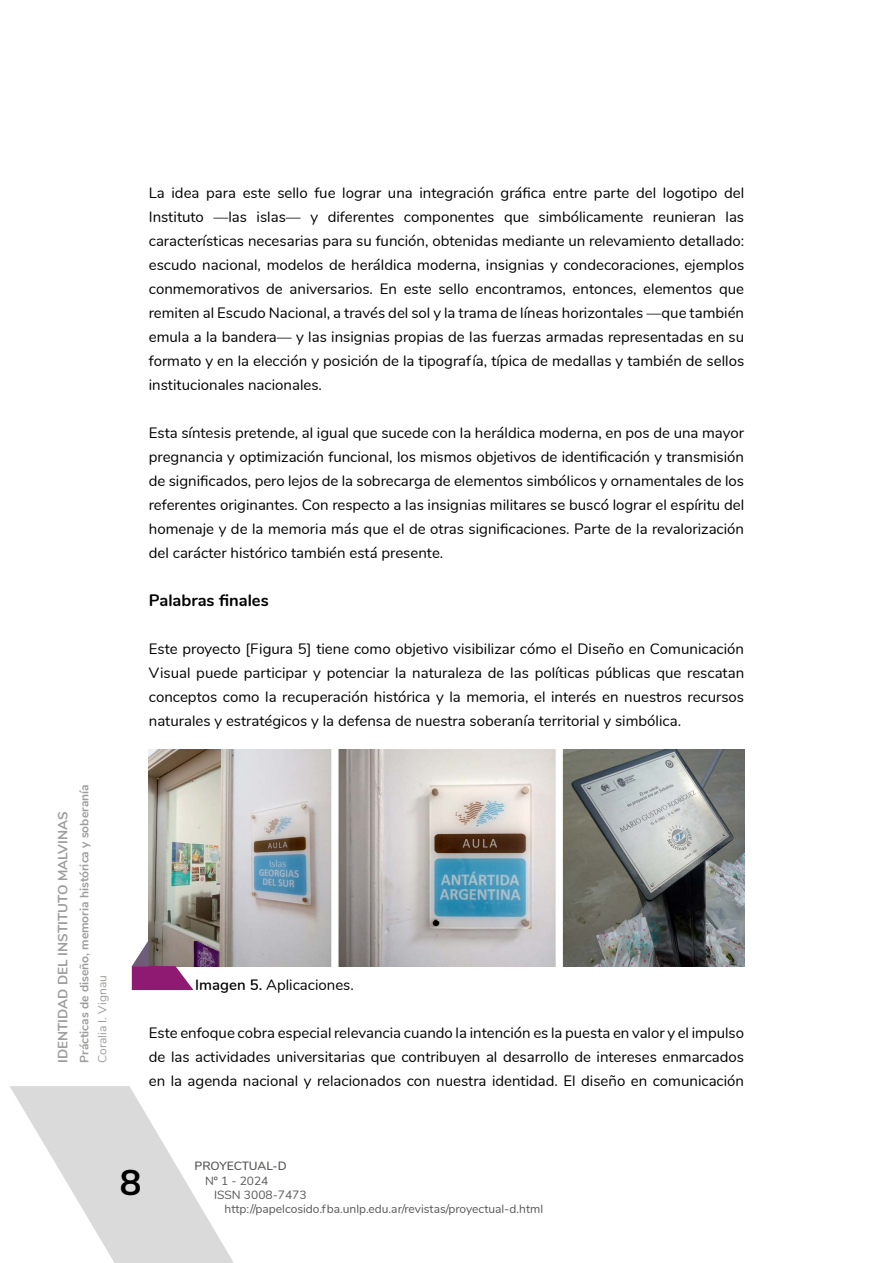
<style>
.page{position:relative;width:893px;height:1263px;background:#fff}
.page>*{position:absolute;margin:0;border:0;box-sizing:border-box;transform-origin:0 0}
.t1{font:700 36px "Nunito";color:#000}
.t2{font:700 16.5px "Nunito";color:#000}
.t3{font:15px/24px "Nunito";color:#000;text-align:justify}
.t4{font:700 13.5px "Nunito";color:#9d9d9c}
.t5{font:12px "Nunito";color:#575756}
.t6{font:700 12px "Nunito";color:#9d9d9c}
.t7{font:12px "Nunito";color:#9d9d9c}
.t8{font:600 12px "Nunito";letter-spacing:-.005em;color:#575756}
.s1{font-weight:600}
</style>
<div class="page">
<svg style="left:10px;top:1086px;width:224px;height:177px"></svg>
<img style="left:149px;top:749px;width:595px;height:217px">
<svg style="left:132px;top:940px;width:61px;height:50px;background:#976284"></svg>
<p class="t4" style="left:53px;top:1063px;width:253px;rotate:-90deg">IDENTIDAD DEL INSTITUTO MALVINAS</p>
<p class="t6" style="left:75px;top:1063px;width:280px;rotate:-90deg">Prácticas de diseño, memoria histórica y soberanía</p>
<p class="t7" style="left:93px;top:1063px;width:89px;rotate:-90deg">Coralia I. Vignau</p>
<p class="t3" style="left:149px;top:180px;width:597px">La idea para este sello fue lograr una integración gráfica entre parte del logotipo del Instituto —las islas— y diferentes componentes que simbólicamente reunieran las características necesarias para su función, obtenidas mediante un relevamiento detallado: escudo nacional, modelos de heráldica moderna, insignias y condecoraciones, ejemplos conmemorativos de aniversarios. En este sello encontramos, entonces, elementos que remiten al Escudo Nacional, a través del sol y la trama de líneas horizontales —que también emula a la bandera— y las insignias propias de las fuerzas armadas representadas en su formato y en la elección y posición de la tipografía, típica de medallas y también de sellos institucionales nacionales.</p>
<p class="t3" style="left:149px;top:420px;width:597px">Esta síntesis pretende, al igual que sucede con la heráldica moderna, en pos de una mayor pregnancia y optimización funcional, los mismos objetivos de identificación y transmisión de significados, pero lejos de la sobrecarga de elementos simbólicos y ornamentales de los referentes originantes. Con respecto a las insignias militares se buscó lograr el espíritu del homenaje y de la memoria más que el de otras significaciones. Parte de la revalorización del carácter histórico también está presente.</p>
<p class="t2" style="left:149px;top:588px;width:121px">Palabras finales</p>
<p class="t3" style="left:149px;top:636px;width:597px">Este proyecto [Figura 5] tiene como objetivo visibilizar cómo el Diseño en Comunicación Visual puede participar y potenciar la naturaleza de las políticas públicas que rescatan conceptos como la recuperación histórica y la memoria, el interés en nuestros recursos naturales y estratégicos y la defensa de nuestra soberanía territorial y simbólica.</p>
<p class="t3" style="left:195px;top:972px;width:160px"><span class="s1">Imagen 5.</span> Aplicaciones.</p>
<p class="t3" style="left:149px;top:1020px;width:597px">Este enfoque cobra especial relevancia cuando la intención es la puesta en valor y el impulso de las actividades universitarias que contribuyen al desarrollo de intereses enmarcados en la agenda nacional y relacionados con nuestra identidad. El diseño en comunicación</p>
<h1 class="t1" style="left:120px;top:1155px;width:23px">8</h1>
<p class="t8" style="left:195px;top:1157px;width:94px">PROYECTUAL-D</p>
<p class="t5" style="left:205px;top:1172px;width:65px">Nº 1 - 2024</p>
<p class="t5" style="left:214px;top:1186px;width:94px">ISSN 3008-7473</p>
<p class="t5" style="left:225px;top:1200px;width:320px">http://papelcosido.fba.unlp.edu.ar/revistas/proyectual-d.html</p>
</div>
